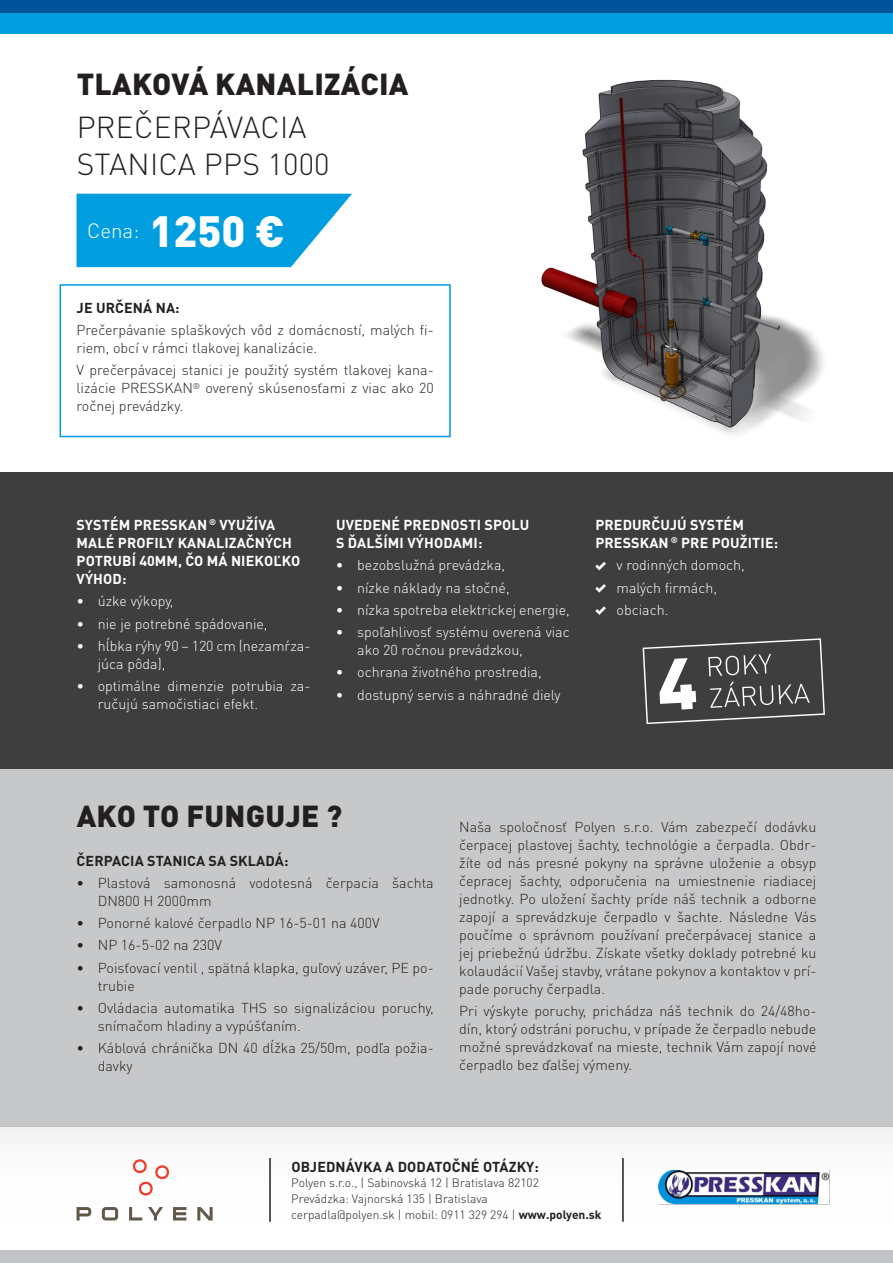
<style>
.page{position:relative;width:893px;height:1263px;background:#fff}
.page>*{position:absolute;margin:0;border:0;box-sizing:border-box;transform-origin:0 0}
.t1{font:900 43.2px "DIN Pro";color:#fff}
.t2{font:900 30px "DIN Pro";letter-spacing:.01em;color:#231f20}
.t3{font:300 30px/37.5px "DIN Pro";letter-spacing:.01em;color:#231f20}
.text{font:300 20.55px "DIN Pro";color:#fff}
.text-2{font:300 14.25px/18px "DIN Pro";color:#231f20}
.t4{font:300 14.25px/18px "DIN Pro";color:#fff}
.t5{font:700 14.25px/18px "DIN Pro";letter-spacing:.01em;color:#fff}
.text-3{font:700 14.25px "DIN Pro";letter-spacing:.01em;color:#231f20}
.t6{font:300 12px "DIN Pro";color:#231f20}
.s1{font-weight:700}
</style>
<div class="page">
<div style="left:0;top:472px;width:893px;height:298px;background:#3e3e3f"></div>
<svg style="left:595px;top:562px;width:11px;height:8px"></svg>
<svg style="left:595px;top:584px;width:11px;height:9px"></svg>
<svg style="left:595px;top:606px;width:11px;height:9px"></svg>
<svg style="left:643px;top:638px;width:182px;height:86px"></svg>
<div style="left:0;top:770px;width:893px;height:357px;background:#c7c8ca"></div>
<div style="left:0;top:13px;width:893px;height:21px;background:#009edf"></div>
<div style="left:0;top:0;width:893px;height:13px;background:#01549a"></div>
<svg style="left:0;top:1127px;width:893px;height:136px"></svg>
<img style="left:541px;top:79px;width:282px;height:355px">
<div style="left:60px;top:284px;width:391px;height:153px;border:2px solid #009edf"></div>
<svg style="left:77px;top:194px;width:275px;height:73px;background:#1aa8e2"></svg>
<hr style="left:269px;top:1158px;width:2px;height:64px;background:#231f20">
<hr style="left:622px;top:1158px;width:2px;height:64px;background:#231f20">
<img style="left:658px;top:1171px;width:171px;height:34px">
<svg style="left:132px;top:1158px;width:38px;height:38px"></svg>
<svg style="left:77px;top:1207px;width:136px;height:13px"></svg>
<p class="t2" style="left:77px;top:64px;width:333px">TLAKOVÁ KANALIZÁCIA</p>
<p class="t3" style="left:77px;top:107px;width:254px">PREČERPÁVACIA<br>STANICA PPS 1000</p>
<p class="text" style="left:87px;top:217px;width:54px">Cena:</p>
<p class="t1" style="left:149px;top:202px;width:137px">1250 €</p>
<p class="text-3" style="left:77px;top:298px;width:105px">JE URČENÁ NA:</p>
<p class="text-2" style="left:77px;top:320px;width:359px">Prečerpávanie splaškových vôd z domácností, malých fi&shy;riem, obcí v rámci tlakovej kanalizácie.</p>
<p class="text-2" style="left:77px;top:361px;width:359px;text-align:justify">V prečerpávacej stanici je použitý systém tlakovej kana&shy;lizácie PRESSKAN<sup>®</sup> overený skúsenosťami z viac ako 20 ročnej prevádzky.</p>
<p class="t5" style="left:77px;top:515px;width:225px">SYSTÉM PRESSKAN <sup>®</sup> VYUŽÍVA<br>MALÉ PROFILY KANALIZAČNÝCH<br>POTRUBÍ 40MM, ČO MÁ NIEKOĽKO<br>VÝHOD:</p>
<p class="t4" style="left:77px;top:592px;width:99px">• úzke výkopy,</p>
<p class="t4" style="left:77px;top:614px;width:193px">• nie je potrebné spádovanie,</p>
<p class="t4" style="left:98px;top:636px;width:214px;text-indent:-21px">• hĺbka rýhy 90 – 120 cm (nezamŕza&shy;júca pôda),</p>
<p class="t4" style="left:98px;top:676px;width:214px;text-indent:-21px">• optimálne dimenzie potrubia za&shy;ručujú samočistiaci efekt.</p>
<p class="t5" style="left:336px;top:515px;width:195px">UVEDENÉ PREDNOSTI SPOLU<br>S ĎALŠÍMI VÝHODAMI:</p>
<p class="t4" style="left:336px;top:556px;width:171px">• bezobslužná prevádzka,</p>
<p class="t4" style="left:336px;top:578px;width:175px">• nízke náklady na stočné,</p>
<p class="t4" style="left:336px;top:600px;width:235px">• nízka spotreba elektrickej energie,</p>
<p class="t4" style="left:357px;top:622px;width:214px;text-indent:-21px">• spoľahlivosť systému overená viac ako 20 ročnou prevádzkou,</p>
<p class="t4" style="left:336px;top:663px;width:207px">• ochrana životného prostredia,</p>
<p class="t4" style="left:336px;top:685px;width:226px">• dostupný servis a náhradné diely</p>
<p class="t5" style="left:595px;top:515px;width:184px">PREDURČUJÚ SYSTÉM<br>PRESSKAN <sup>®</sup> PRE POUŽITIE:</p>
<p class="t4" style="left:617px;top:556px;width:130px">v rodinných domoch,</p>
<p class="t4" style="left:617px;top:578px;width:102px">malých firmách,</p>
<p class="t4" style="left:617px;top:600px;width:53px">obciach.</p>
<p class="t2" style="left:77px;top:795px;width:267px">AKO TO FUNGUJE ?</p>
<p class="text-3" style="left:77px;top:851px;width:213px">ČERPACIA STANICA SA SKLADÁ:</p>
<p class="text-2" style="left:98px;top:873px;width:337px;text-indent:-21px">• Plastová samonosná vodotesná čerpacia šachta<br>DN800 H 2000mm</p>
<p class="text-2" style="left:77px;top:913px;width:305px">• Ponorné kalové čerpadlo NP 16-5-01 na 400V</p>
<p class="text-2" style="left:77px;top:936px;width:147px">• NP 16-5-02 na 230V</p>
<p class="text-2" style="left:98px;top:958px;width:337px;text-indent:-21px">• Poisťovací ventil , spätná klapka, guľový uzáver, PE po&shy;trubie</p>
<p class="text-2" style="left:98px;top:998px;width:337px;text-indent:-21px">• Ovládacia automatika THS so signalizáciou poruchy, snímačom hladiny a vypúšťaním.</p>
<p class="text-2" style="left:98px;top:1038px;width:337px;text-indent:-21px">• Káblová chránička DN 40 dĺžka 25/50m, podľa požia&shy;davky</p>
<p class="text-2" style="left:459px;top:817px;width:359px;text-align:justify">Naša spoločnosť Polyen s.r.o. Vám zabezpečí dodávku čerpacej plastovej šachty, technológie a čerpadla. Obdr&shy;žíte od nás presné pokyny na správne uloženie a obsyp čepracej šachty, odporučenia na umiestnenie riadiacej jednotky. Po uložení šachty príde náš technik a odborne zapojí a sprevádzkuje čerpadlo v šachte. Následne Vás poučíme o správnom používaní prečerpávacej stanice a jej priebežnú údržbu. Získate všetky doklady potrebné ku kolaudácií Vašej stavby, vrátane pokynov a kontaktov v prí&shy;pade poruchy čerpadla.</p>
<p class="text-2" style="left:459px;top:1001px;width:359px;text-align:justify">Pri výskyte poruchy, prichádza náš technik do 24/48ho&shy;dín, ktorý odstráni poruchu, v prípade že čerpadlo nebude možné sprevádzkovať na mieste, technik Vám zapojí nové čerpadlo bez ďalšej výmeny.</p>
<p class="text-3" style="left:291px;top:1157px;width:249px">OBJEDNÁVKA A DODATOČNÉ OTÁZKY:</p>
<p class="t6" style="left:291px;top:1175px;width:249px">Polyen s.r.o., | Sabinovská 12 | Bratislava 82102</p>
<p class="t6" style="left:291px;top:1191px;width:198px">Prevádzka: Vajnorská 135 | Bratislava</p>
<p class="t6" style="left:291px;top:1206px;width:312px">cerpadla@polyen.sk | mobil: 0911 329 294 | <span class="s1">www.polyen.sk</span></p>
</div>
